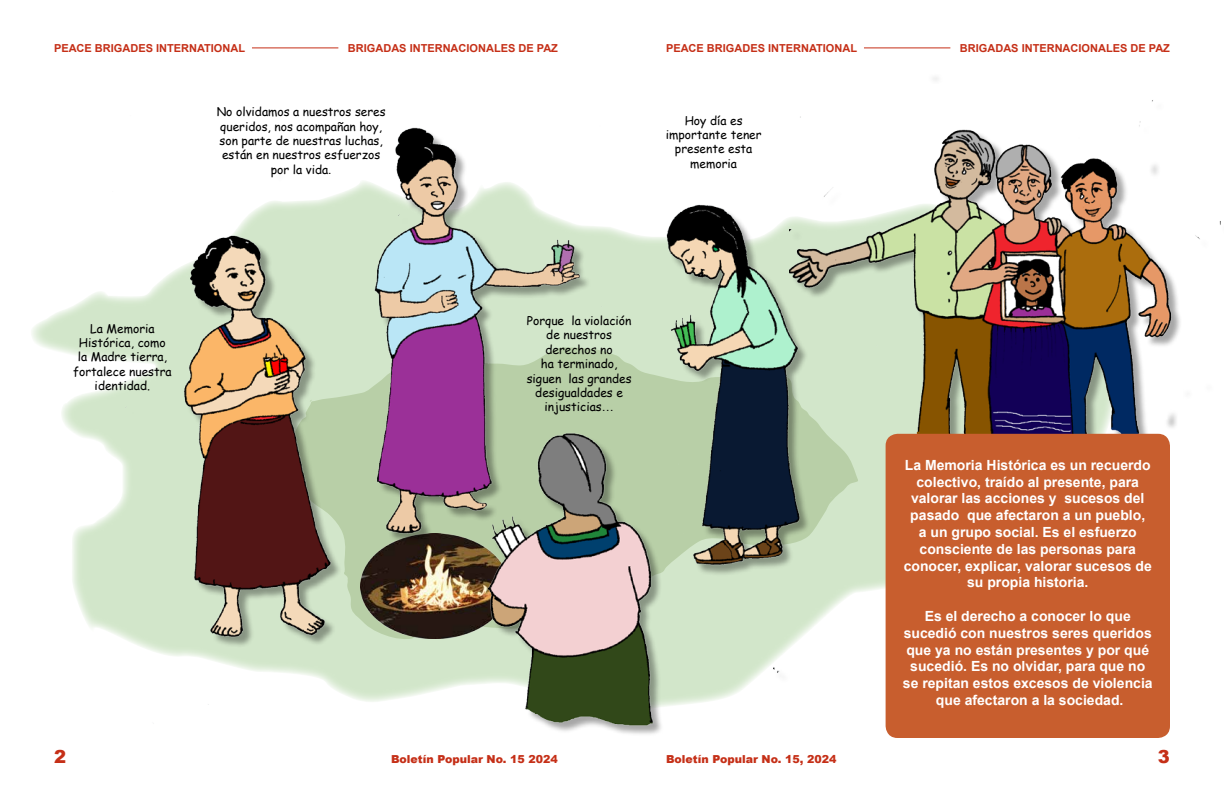
<style>
.page{position:relative;width:1224px;height:792px;background:#fff}
.page>*{position:absolute;margin:0;border:0;box-sizing:border-box;transform-origin:0 0}
.t1{font:900 18px "Arial";color:#c52f17}
.t2{font:700 14px/16.8px "Arial";color:#fff;text-align:center}
.t3{font:12px/14.4px "Comic Sans MS";color:#000;text-align:center}
.t4{font:700 11px "Arial";color:#c52f17}
.t5{font:900 11px "Arial";color:#c52f17}
.s1{font-family:"Arial"}
</style>
<div class="page">
<hr style="left:864px;top:48px;width:86px;height:1px;background:#c52f17">
<hr style="left:252px;top:48px;width:86px;height:1px;background:#c52f17">
<svg style="left:32px;top:307px;width:854px;height:410px"></svg>
<img style="left:841px;top:77px;width:380px;height:406px">
<img style="left:72px;top:116px;width:762px;height:618px">
<div style="left:886px;top:434px;width:284px;height:304px;background:#c85e2e;border-radius:12px"></div>
<p class="t4" style="left:54px;top:40px;width:193px">PEACE BRIGADES INTERNATIONAL</p>
<p class="t4" style="left:348px;top:40px;width:212px">BRIGADAS INTERNACIONALES DE PAZ</p>
<p class="t4" style="left:666px;top:40px;width:193px">PEACE BRIGADES INTERNATIONAL</p>
<p class="t4" style="left:960px;top:40px;width:212px">BRIGADAS INTERNACIONALES DE PAZ</p>
<p class="t3" style="left:217px;top:104px;width:170px">No olvidamos a nuestros seres queridos, nos acompañan hoy, son parte de nuestras luchas, están en nuestros esfuerzos por la vida<span class="s1">.</span></p>
<p class="t3" style="left:666px;top:113px;width:97px">Hoy día es importante tener presente esta memoria</p>
<p class="t3" style="left:73px;top:321px;width:100px">La Memoria<br>Histórica, como la Madre tierra, fortalece nuestra identidad.</p>
<p class="t3" style="left:527px;top:313px;width:106px">Porque la violación de nuestros derechos no<br>ha terminado, siguen las grandes desigualdades e injusticias<span class="s1">…</span></p>
<p class="t2" style="left:904px;top:457px;width:250px">La Memoria Histórica es un recuerdo colectivo, traído al presente, para valorar las acciones y sucesos del pasado que afectaron a un pueblo,<br>a un grupo social. Es el esfuerzo consciente de las personas para conocer, explicar, valorar sucesos de su propia historia.</p>
<p class="t2" style="left:903px;top:608px;width:251px">Es el derecho a conocer lo que sucedió con nuestros seres queridos que ya no están presentes y por qué sucedió. Es no olvidar, para que no se repitan estos excesos de violencia que afectaron a la sociedad.</p>
<p class="t1" style="left:54px;top:743px;width:14px">2</p>
<p class="t5" style="left:391px;top:751px;width:168px">Boletín Popular No. 15 2024</p>
<p class="t5" style="left:666px;top:751px;width:172px">Boletín Popular No. 15, 2024</p>
<p class="t1" style="left:1158px;top:743px;width:14px">3</p>
</div>
